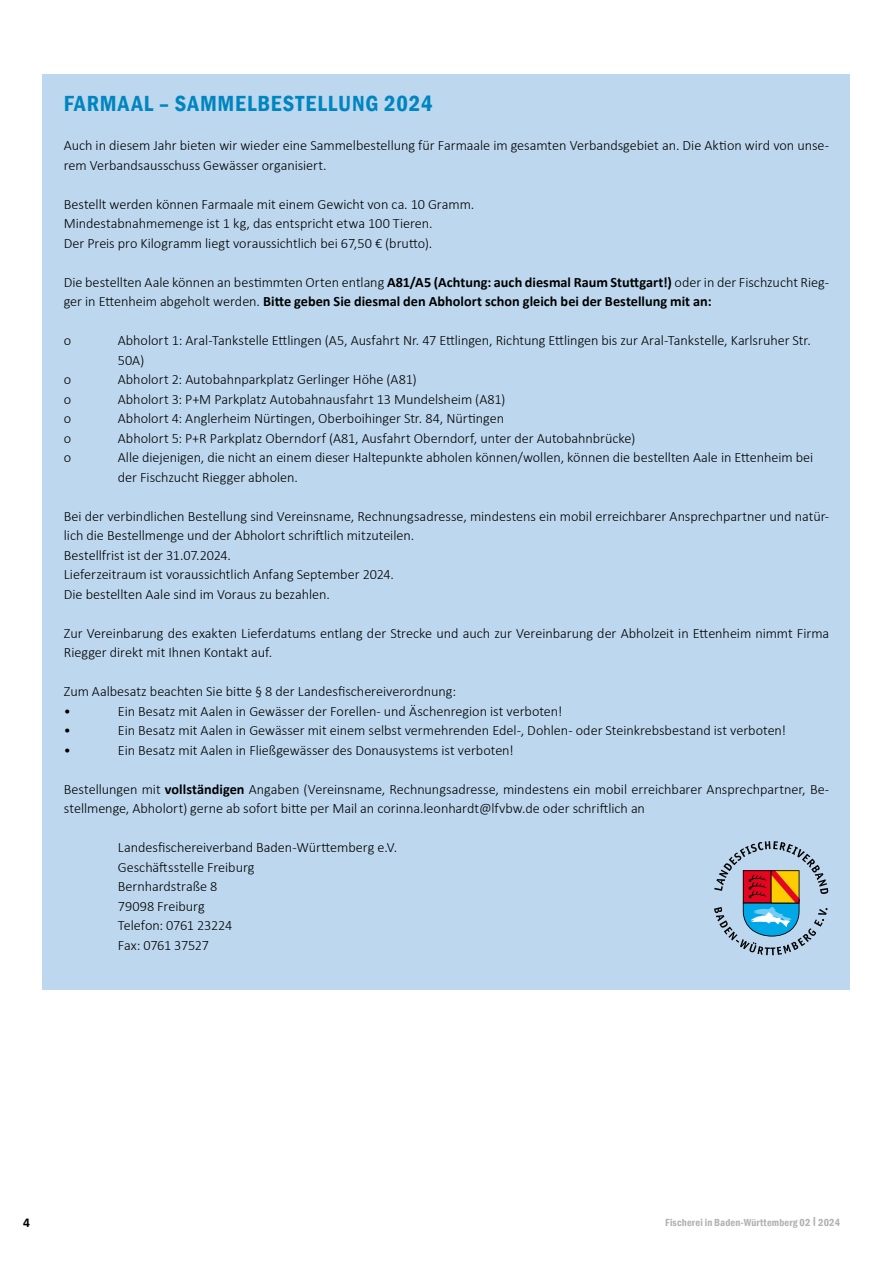
<style>
.page{position:relative;width:893px;height:1263px;background:#fff}
.page>*{position:absolute;margin:0;border:0;box-sizing:border-box;transform-origin:0 0}
.t1{font:600 condensed 22.5px "Franklin Gothic";letter-spacing:.04em;color:#0085c0}
.t2{font:300 14.25px/19.5px "Calibri";letter-spacing:-.005em;color:#000}
.t3{font:700 14.25px/19.5px "Calibri";color:#000}
.t4{font:700 13.5px "Calibri";color:#000}
.t5{font:600 condensed 10.5px "Franklin Gothic";letter-spacing:.015em;color:#b3b2b2}
.s1{font-weight:300}
.s2{font-weight:700}
</style>
<div class="page">
<div style="left:43px;top:74px;width:807px;height:916px;background:#bdd8ee"></div>
<svg style="left:714px;top:841px;width:114px;height:114px"></svg>
<h1 class="t1" style="left:64px;top:89px;width:370px">FARMAAL – SAMMELBESTELLUNG 2024</h1>
<p class="t2" style="left:64px;top:136px;width:767px">Auch in diesem Jahr bieten wir wieder eine Sammelbestellung für Farmaale im gesamten Verbandsgebiet an. Die Aktion wird von unse&shy;rem Verbandsausschuss Gewässer organisiert.</p>
<p class="t2" style="left:64px;top:194px;width:412px">Bestellt werden können Farmaale mit einem Gewicht von ca. 10 Gramm.<br>Mindestabnahmemenge ist 1 kg, das entspricht etwa 100 Tieren.<br>Der Preis pro Kilogramm liegt voraussichtlich bei 67,50 € (brutto).</p>
<p class="t3" style="left:64px;top:272px;width:767px"><span class="s1">Die bestellten Aale können an bestimmten Orten entlang</span> A81/A5 (Achtung: auch diesmal Raum Stuttgart!) <span class="s1">oder in der Fischzucht Rieg&shy;ger in Ettenheim abgeholt werden.</span> Bitte geben Sie diesmal den Abholort schon gleich bei der Bestellung mit an:</p>
<p class="t2" style="left:64px;top:331px;width:9px">o</p>
<p class="t2" style="left:118px;top:331px;width:695px">Abholort 1: Aral-Tankstelle Ettlingen (A5, Ausfahrt Nr. 47 Ettlingen, Richtung Ettlingen bis zur Aral-Tankstelle, Karlsruher Str.<br>50A)</p>
<p class="t2" style="left:64px;top:370px;width:9px">o</p>
<p class="t2" style="left:118px;top:370px;width:300px">Abholort 2: Autobahnparkplatz Gerlinger Höhe (A81)</p>
<p class="t2" style="left:64px;top:389px;width:9px">o</p>
<p class="t2" style="left:118px;top:389px;width:389px">Abholort 3: P+M Parkplatz Autobahnausfahrt 13 Mundelsheim (A81)</p>
<p class="t2" style="left:64px;top:409px;width:9px">o</p>
<p class="t2" style="left:118px;top:409px;width:388px">Abholort 4: Anglerheim Nürtingen, Oberboihinger Str. 84, Nürtingen</p>
<p class="t2" style="left:64px;top:428px;width:9px">o</p>
<p class="t2" style="left:118px;top:428px;width:519px">Abholort 5: P+R Parkplatz Oberndorf (A81, Ausfahrt Oberndorf, unter der Autobahnbrücke)</p>
<p class="t2" style="left:64px;top:448px;width:9px">o</p>
<p class="t2" style="left:118px;top:448px;width:697px">Alle diejenigen, die nicht an einem dieser Haltepunkte abholen können/wollen, können die bestellten Aale in Ettenheim bei der Fischzucht Riegger abholen.</p>
<p class="t2" style="left:64px;top:506px;width:767px">Bei der verbindlichen Bestellung sind Vereinsname, Rechnungsadresse, mindestens ein mobil erreichbarer Ansprechpartner und natür&shy;lich die Bestellmenge und der Abholort schriftlich mitzuteilen.<br>Bestellfrist ist der 31.07.2024.<br>Lieferzeitraum ist voraussichtlich Anfang September 2024.<br>Die bestellten Aale sind im Voraus zu bezahlen.</p>
<p class="t2" style="left:64px;top:623px;width:767px">Zur Vereinbarung des exakten Lieferdatums entlang der Strecke und auch zur Vereinbarung der Abholzeit in Ettenheim nimmt Firma<br>Riegger direkt mit Ihnen Kontakt auf.</p>
<p class="t2" style="left:64px;top:682px;width:394px">Zum Aalbesatz beachten Sie bitte § 8 der Landesfischereiverordnung: •</p>
<p class="t2" style="left:118px;top:701px;width:446px">Ein Besatz mit Aalen in Gewässer der Forellen- und Äschenregion ist verboten!</p>
<p class="t2" style="left:64px;top:721px;width:9px">•</p>
<p class="t2" style="left:118px;top:721px;width:670px">Ein Besatz mit Aalen in Gewässer mit einem selbst vermehrenden Edel-, Dohlen- oder Steinkrebsbestand ist verboten!</p>
<p class="t2" style="left:64px;top:740px;width:9px">•</p>
<p class="t2" style="left:118px;top:740px;width:397px">Ein Besatz mit Aalen in Fließgewässer des Donausystems ist verboten!</p>
<p class="t2" style="left:64px;top:779px;width:767px">Bestellungen mit <span class="s2">vollständigen</span> Angaben (Vereinsname, Rechnungsadresse, mindestens ein mobil erreichbarer Ansprechpartner, Be&shy;stellmenge, Abholort) gerne ab sofort bitte per Mail an corinna.leonhardt@lfvbw.de oder schriftlich an</p>
<p class="t2" style="left:118px;top:838px;width:281px">Landesfischereiverband Baden-Württemberg e.V.<br>Geschäftsstelle Freiburg<br>Bernhardstraße 8<br>79098 Freiburg<br>Telefon: 0761 23224<br>Fax: 0761 37527</p>
<p class="t4" style="left:23px;top:1213px;width:8px">4</p>
<p class="t5" style="left:665px;top:1215px;width:177px">Fischerei in Baden-Württemberg 02|2024</p>
</div>
